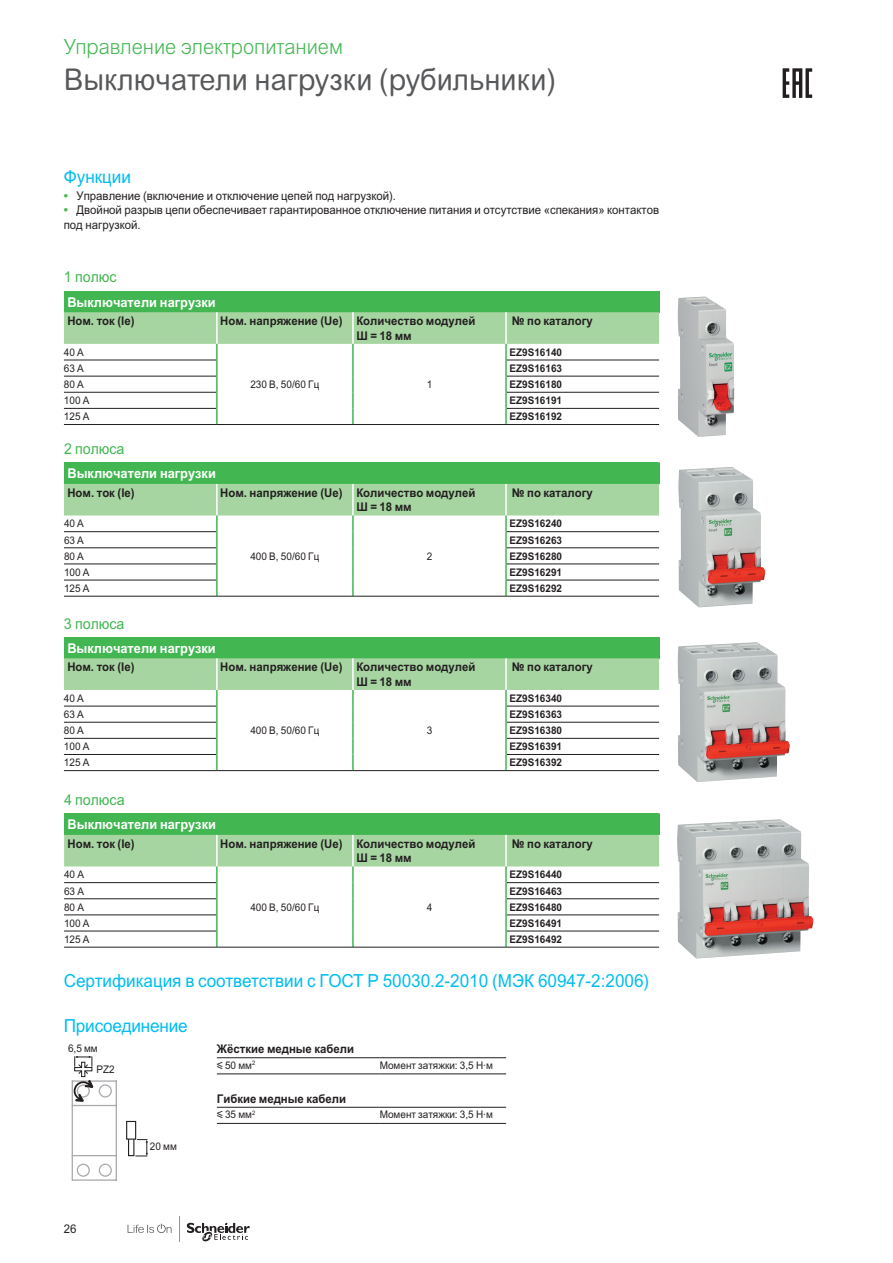
<style>
.page{position:relative;width:893px;height:1263px;background:#fff}
.page>*{position:absolute;margin:0;border:0;box-sizing:border-box;transform-origin:0 0}
.t1{font:30px "Arial Rounded MT Pro Cyr";color:#57585a;scale:.95 1}
.t2{font:300 21px "Arial MT Pro Cyr";color:#42b751;scale:.95 1}
.t3{font:18px "Arial MT Pro Cyr";color:#01bdf2;scale:.95 1}
.t4{font:15px "Arial MT Pro Cyr";color:#42b751;scale:.95 1}
.t5{font:700 13.5px "Arial MT Pro Cyr";color:#fff;scale:.95 1}
.t6{font:700 12px/14.4px "Arial MT Pro Cyr";color:#231f20;scale:.95 1}
.t7{font:12px/14.4px "Arial MT Pro Cyr";color:#231f20;scale:.95 1}
.t8{font:10.5px/20.5px "Arial MT Pro Cyr";color:#231f20;scale:.95 1}
.t9{font:700 10.5px "Arial MT Pro Cyr";color:#231f20;scale:.95 1}
.s1{font-weight:700;color:#42b751}
.s2{font-family:"Graph Schneider"}
</style>
<div class="page">
<svg style="left:128px;top:1224px;width:44px;height:9px"></svg>
<svg style="left:187px;top:1223px;width:63px;height:19px"></svg>
<svg style="left:179px;top:1216px;width:1px;height:26px"></svg>
<div style="left:64px;top:291px;width:595px;height:21px;background:#42b751"></div>
<svg style="left:64px;top:312px;width:595px;height:112px"></svg>
<hr style="left:507px;top:408px;width:152px;height:1px;background:#231f20">
<hr style="left:506px;top:424px;width:153px;height:1px;background:#231f20">
<hr style="left:64px;top:360px;width:152px;height:1px;background:#231f20">
<hr style="left:64px;top:376px;width:152px;height:1px;background:#231f20">
<hr style="left:64px;top:392px;width:152px;height:1px;background:#231f20">
<hr style="left:64px;top:408px;width:152px;height:1px;background:#231f20">
<hr style="left:64px;top:424px;width:153px;height:1px;background:#231f20">
<hr style="left:217px;top:424px;width:136px;height:1px;background:#231f20">
<hr style="left:353px;top:424px;width:153px;height:1px;background:#231f20">
<img style="left:678px;top:296px;width:56px;height:141px">
<div style="left:64px;top:463px;width:595px;height:21px;background:#42b751"></div>
<svg style="left:64px;top:484px;width:595px;height:112px"></svg>
<hr style="left:507px;top:580px;width:152px;height:1px;background:#231f20">
<hr style="left:506px;top:596px;width:153px;height:1px;background:#231f20">
<hr style="left:64px;top:531px;width:152px;height:1px;background:#231f20">
<hr style="left:64px;top:547px;width:152px;height:1px;background:#231f20">
<hr style="left:64px;top:564px;width:152px;height:1px;background:#231f20">
<hr style="left:64px;top:580px;width:152px;height:1px;background:#231f20">
<hr style="left:64px;top:596px;width:153px;height:1px;background:#231f20">
<hr style="left:217px;top:596px;width:136px;height:1px;background:#231f20">
<hr style="left:353px;top:596px;width:153px;height:1px;background:#231f20">
<img style="left:678px;top:467px;width:87px;height:140px">
<div style="left:64px;top:637px;width:595px;height:21px;background:#42b751"></div>
<svg style="left:64px;top:658px;width:595px;height:112px"></svg>
<hr style="left:507px;top:754px;width:152px;height:1px;background:#231f20">
<hr style="left:506px;top:770px;width:153px;height:1px;background:#231f20">
<hr style="left:64px;top:706px;width:152px;height:1px;background:#231f20">
<hr style="left:64px;top:722px;width:152px;height:1px;background:#231f20">
<hr style="left:64px;top:738px;width:152px;height:1px;background:#231f20">
<hr style="left:64px;top:754px;width:152px;height:1px;background:#231f20">
<hr style="left:64px;top:770px;width:153px;height:1px;background:#231f20">
<hr style="left:217px;top:770px;width:136px;height:1px;background:#231f20">
<hr style="left:353px;top:770px;width:153px;height:1px;background:#231f20">
<img style="left:678px;top:642px;width:112px;height:140px">
<div style="left:64px;top:814px;width:595px;height:21px;background:#42b751"></div>
<svg style="left:64px;top:835px;width:595px;height:112px"></svg>
<hr style="left:507px;top:931px;width:152px;height:1px;background:#231f20">
<hr style="left:506px;top:947px;width:153px;height:1px;background:#231f20">
<hr style="left:64px;top:882px;width:152px;height:1px;background:#231f20">
<hr style="left:64px;top:898px;width:152px;height:1px;background:#231f20">
<hr style="left:64px;top:915px;width:152px;height:1px;background:#231f20">
<hr style="left:64px;top:931px;width:152px;height:1px;background:#231f20">
<hr style="left:64px;top:947px;width:153px;height:1px;background:#231f20">
<hr style="left:217px;top:947px;width:136px;height:1px;background:#231f20">
<hr style="left:353px;top:947px;width:153px;height:1px;background:#231f20">
<img style="left:677px;top:819px;width:136px;height:139px">
<hr style="left:217px;top:1074px;width:163px;height:1px;background:#231f20">
<hr style="left:380px;top:1074px;width:126px;height:1px;background:#231f20">
<hr style="left:217px;top:1123px;width:163px;height:1px;background:#231f20">
<hr style="left:380px;top:1123px;width:126px;height:1px;background:#231f20">
<hr style="left:217px;top:1057px;width:163px;height:1px;background:#231f20">
<hr style="left:380px;top:1057px;width:126px;height:1px;background:#231f20">
<hr style="left:217px;top:1107px;width:163px;height:1px;background:#231f20">
<hr style="left:380px;top:1107px;width:126px;height:1px;background:#231f20">
<svg style="left:72px;top:1056px;width:45px;height:125px"></svg>
<svg style="left:128px;top:1140px;width:6px;height:16px"></svg>
<div style="left:126px;top:1121px;width:10px;height:19px;background:#fff;border:1px solid #231f20"></div>
<svg style="left:135px;top:1139px;width:13px;height:18px"></svg>
<svg style="left:783px;top:68px;width:29px;height:30px"></svg>
<h2 class="t2" style="left:64px;top:33px;width:295px">Управление электропитанием</h2>
<h1 class="t1" style="left:64px;top:62px;width:520px">Выключатели нагрузки (рубильники)</h1>
<h3 class="t3" style="left:64px;top:167px;width:72px">Функции</h3>
<p class="t7" style="left:64px;top:189px;width:351px"><span class="s1">•</span> Управление (включение и отключение цепей под нагрузкой).</p>
<p class="t7" style="left:64px;top:204px;width:628px"><span class="s1">•</span> Двойной разрыв цепи обеспечивает гарантированное отключение питания и отсутствие «спекания» контактов под нагрузкой.</p>
<p class="t4" style="left:64px;top:269px;width:57px">1 полюс</p>
<p class="t5" style="left:67px;top:294px;width:158px">Выключатели нагрузки</p>
<p class="t6" style="left:67px;top:314px;width:72px">Ном. ток (Ie)</p>
<p class="t6" style="left:356px;top:314px;width:127px;text-indent:-136px">Ном. напряжение (Ue) Количество модулей<br>Ш = 18 мм</p>
<p class="t6" style="left:512px;top:314px;width:87px">№ по каталогу</p>
<p class="t8" style="left:64px;top:342px;width:23px">40 A</p>
<p class="t8" style="left:250px;top:375px;width:74px">230 В, 50/60 Гц</p>
<p class="t8" style="left:427px;top:375px;width:7px">1</p>
<p class="t9" style="left:509px;top:346px;width:57px">EZ9S16140</p>
<p class="t8" style="left:64px;top:358px;width:23px">63 A</p>
<p class="t9" style="left:509px;top:362px;width:57px">EZ9S16163</p>
<p class="t8" style="left:64px;top:375px;width:23px">80 A</p>
<p class="t9" style="left:509px;top:378px;width:57px">EZ9S16180</p>
<p class="t8" style="left:64px;top:391px;width:28px">100 A</p>
<p class="t9" style="left:509px;top:394px;width:57px">EZ9S16191</p>
<p class="t8" style="left:64px;top:407px;width:28px">125 A</p>
<p class="t9" style="left:509px;top:410px;width:57px">EZ9S16192</p>
<p class="t4" style="left:64px;top:440px;width:65px">2 полюса</p>
<p class="t5" style="left:67px;top:465px;width:158px">Выключатели нагрузки</p>
<p class="t6" style="left:67px;top:486px;width:72px">Ном. ток (Ie)</p>
<p class="t6" style="left:356px;top:486px;width:127px;text-indent:-136px">Ном. напряжение (Ue) Количество модулей<br>Ш = 18 мм</p>
<p class="t6" style="left:512px;top:486px;width:87px">№ по каталогу</p>
<p class="t8" style="left:64px;top:514px;width:23px">40 A</p>
<p class="t8" style="left:250px;top:546px;width:74px">400 В, 50/60 Гц</p>
<p class="t8" style="left:427px;top:546px;width:7px">2</p>
<p class="t9" style="left:509px;top:517px;width:57px">EZ9S16240</p>
<p class="t8" style="left:64px;top:530px;width:23px">63 A</p>
<p class="t9" style="left:509px;top:534px;width:57px">EZ9S16263</p>
<p class="t8" style="left:64px;top:546px;width:23px">80 A</p>
<p class="t9" style="left:509px;top:550px;width:57px">EZ9S16280</p>
<p class="t8" style="left:64px;top:562px;width:28px">100 A</p>
<p class="t9" style="left:509px;top:566px;width:57px">EZ9S16291</p>
<p class="t8" style="left:64px;top:578px;width:28px">125 A</p>
<p class="t9" style="left:509px;top:582px;width:57px">EZ9S16292</p>
<p class="t4" style="left:64px;top:615px;width:65px">3 полюса</p>
<p class="t5" style="left:67px;top:640px;width:158px">Выключатели нагрузки</p>
<p class="t6" style="left:67px;top:660px;width:72px">Ном. ток (Ie)</p>
<p class="t6" style="left:356px;top:660px;width:127px;text-indent:-136px">Ном. напряжение (Ue) Количество модулей<br>Ш = 18 мм</p>
<p class="t6" style="left:512px;top:660px;width:87px">№ по каталогу</p>
<p class="t8" style="left:64px;top:688px;width:23px">40 A</p>
<p class="t8" style="left:250px;top:721px;width:74px">400 В, 50/60 Гц</p>
<p class="t8" style="left:427px;top:721px;width:7px">3</p>
<p class="t9" style="left:509px;top:692px;width:57px">EZ9S16340</p>
<p class="t8" style="left:64px;top:704px;width:23px">63 A</p>
<p class="t9" style="left:509px;top:708px;width:57px">EZ9S16363</p>
<p class="t8" style="left:64px;top:721px;width:23px">80 A</p>
<p class="t9" style="left:509px;top:724px;width:57px">EZ9S16380</p>
<p class="t8" style="left:64px;top:737px;width:28px">100 A</p>
<p class="t9" style="left:509px;top:740px;width:57px">EZ9S16391</p>
<p class="t8" style="left:64px;top:753px;width:28px">125 A</p>
<p class="t9" style="left:509px;top:756px;width:57px">EZ9S16392</p>
<p class="t4" style="left:64px;top:791px;width:65px">4 полюса</p>
<p class="t5" style="left:68px;top:816px;width:158px">Выключатели нагрузки</p>
<p class="t6" style="left:68px;top:837px;width:72px">Ном. ток (Ie)</p>
<p class="t6" style="left:356px;top:837px;width:127px;text-indent:-136px">Ном. напряжение (Ue) Количество модулей<br>Ш = 18 мм</p>
<p class="t6" style="left:512px;top:837px;width:87px">№ по каталогу</p>
<p class="t8" style="left:64px;top:865px;width:23px">40 A</p>
<p class="t8" style="left:250px;top:897px;width:74px">400 В, 50/60 Гц</p>
<p class="t8" style="left:427px;top:897px;width:7px">4</p>
<p class="t9" style="left:509px;top:868px;width:57px">EZ9S16440</p>
<p class="t8" style="left:64px;top:881px;width:23px">63 A</p>
<p class="t9" style="left:509px;top:885px;width:57px">EZ9S16463</p>
<p class="t8" style="left:64px;top:897px;width:23px">80 A</p>
<p class="t9" style="left:509px;top:901px;width:57px">EZ9S16480</p>
<p class="t8" style="left:64px;top:913px;width:28px">100 A</p>
<p class="t9" style="left:509px;top:917px;width:57px">EZ9S16491</p>
<p class="t8" style="left:64px;top:929px;width:28px">125 A</p>
<p class="t9" style="left:509px;top:933px;width:57px">EZ9S16492</p>
<h3 class="t3" style="left:64px;top:970px;width:618px">Сертификация в соответствии с ГОСТ Р 50030.2-2010 (МЭК 60947-2:2006)</h3>
<h3 class="t3" style="left:64px;top:1015px;width:132px">Присоединение</h3>
<p class="t8" style="left:97px;top:1039px;width:21px;text-indent:-28px">6,5 мм<br>PZ2</p>
<p class="t6" style="left:217px;top:1042px;width:146px">Жёсткие медные кабели</p>
<p class="t8" style="left:217px;top:1055px;width:42px"><span class="s2">y</span> 50 мм<sup>2</sup></p>
<p class="t8" style="left:380px;top:1055px;width:121px">Момент затяжки: 3,5 Н·м</p>
<p class="t6" style="left:217px;top:1092px;width:138px">Гибкие медные кабели</p>
<p class="t8" style="left:217px;top:1105px;width:42px"><span class="s2">y</span> 35 мм<sup>2</sup></p>
<p class="t8" style="left:380px;top:1105px;width:121px">Момент затяжки: 3,5 Н·м</p>
<p class="t7" style="left:64px;top:1222px;width:15px">26</p>
<p class="t8" style="left:150px;top:1137px;width:30px">20 мм</p>
</div>
